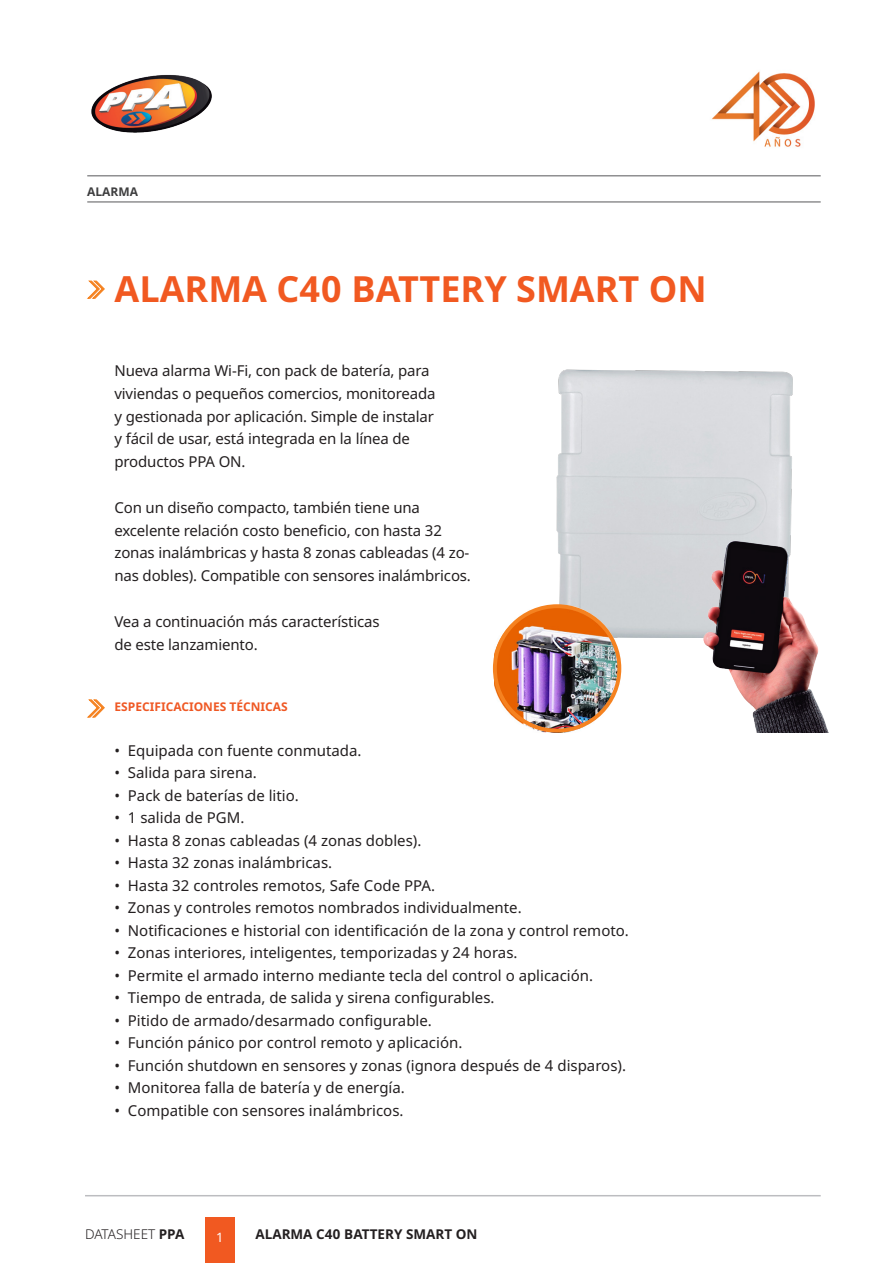
<style>
.page{position:relative;width:893px;height:1263px;background:#fff}
.page>*{position:absolute;margin:0;border:0;box-sizing:border-box;transform-origin:0 0}
.t1{font:700 36px "Noto Sans";color:#f15921}
.t2{font:15px/22.8px "Noto Sans";color:#231f20}
.t3{font:700 13.5px "Noto Sans";color:#231f20}
.t4{font:300 13.5px "Noto Sans";color:#231f20}
.t5{font:12.9px "Noto Sans";color:#fff}
.t6{font:700 12px "Noto Sans";color:#ef5824}
.t7{font:700 12px "Noto Sans";color:#3e3e3f}
.s1{font-weight:700}
</style>
<div class="page">
<img style="left:91px;top:75px;width:121px;height:58px">
<hr style="left:85px;top:1195px;width:736px;height:1px;background:#bcbdc0">
<div style="left:205px;top:1217px;width:30px;height:46px;background:#f15921"></div>
<img style="left:548px;top:369px;width:245px;height:269px">
<img style="left:712px;top:71px;width:103px;height:76px">
<img style="left:495px;top:606px;width:125px;height:126px">
<div style="left:493px;top:604px;width:128px;height:129px;border:4px solid #f58220;border-radius:50%"></div>
<svg style="left:87px;top:280px;width:18px;height:19px"></svg>
<svg style="left:87px;top:699px;width:18px;height:19px"></svg>
<hr style="left:87px;top:202px;width:734px;height:1px;background:#57585a">
<hr style="left:87px;top:175px;width:734px;height:1px;background:#57585a">
<img style="left:639px;top:499px;width:190px;height:234px">
<p class="t7" style="left:87px;top:183px;width:52px">ALARMA</p>
<p class="t1" style="left:115px;top:263px;width:594px">ALARMA C40 BATTERY SMART ON</p>
<p class="t2" style="left:114px;top:359px;width:317px">Nueva alarma Wi-Fi, con pack de batería, para</p>
<p class="t2" style="left:114px;top:382px;width:323px">viviendas o pequeños comercios, monitoreada</p>
<p class="t2" style="left:114px;top:405px;width:321px">y gestionada por aplicación. Simple de instalar</p>
<p class="t2" style="left:114px;top:428px;width:297px">y fácil de usar, está integrada en la línea de</p>
<p class="t2" style="left:114px;top:451px;width:133px">productos PPA ON.</p>
<p class="t2" style="left:114px;top:496px;width:307px">Con un diseño compacto, también tiene una</p>
<p class="t2" style="left:114px;top:519px;width:329px">excelente relación costo beneficio, con hasta 32</p>
<p class="t2" style="left:114px;top:542px;width:358px">zonas inalámbricas y hasta 8 zonas cableadas (4 zo&shy;nas dobles). Compatible con sensores inalámbricos.</p>
<p class="t2" style="left:114px;top:610px;width:267px">Vea a continuación más características</p>
<p class="t2" style="left:114px;top:633px;width:145px">de este lanzamiento.</p>
<p class="t6" style="left:115px;top:698px;width:175px">ESPECIFICACIONES TÉCNICAS</p>
<p class="t2" style="left:114px;top:739px;width:249px">• Equipada con fuente conmutada.</p>
<p class="t2" style="left:114px;top:762px;width:144px">• Salida para sirena.</p>
<p class="t2" style="left:114px;top:784px;width:186px">• Pack de baterías de litio.</p>
<p class="t2" style="left:114px;top:807px;width:132px">• 1 salida de PGM.</p>
<p class="t2" style="left:114px;top:829px;width:309px">• Hasta 8 zonas cableadas (4 zonas dobles).</p>
<p class="t2" style="left:114px;top:852px;width:219px">• Hasta 32 zonas inalámbricas.</p>
<p class="t2" style="left:114px;top:874px;width:322px">• Hasta 32 controles remotos, Safe Code PPA.</p>
<p class="t2" style="left:114px;top:897px;width:409px">• Zonas y controles remotos nombrados individualmente.</p>
<p class="t2" style="left:114px;top:919px;width:516px">• Notificaciones e historial con identificación de la zona y control remoto.</p>
<p class="t2" style="left:114px;top:942px;width:405px">• Zonas interiores, inteligentes, temporizadas y 24 horas.</p>
<p class="t2" style="left:114px;top:964px;width:480px">• Permite el armado interno mediante tecla del control o aplicación.</p>
<p class="t2" style="left:114px;top:987px;width:382px">• Tiempo de entrada, de salida y sirena configurables.</p>
<p class="t2" style="left:114px;top:1009px;width:319px">• Pitido de armado/desarmado configurable.</p>
<p class="t2" style="left:114px;top:1032px;width:349px">• Función pánico por control remoto y aplicación.</p>
<p class="t2" style="left:114px;top:1054px;width:513px">• Función shutdown en sensores y zonas (ignora después de 4 disparos).</p>
<p class="t2" style="left:114px;top:1077px;width:292px">• Monitorea falla de batería y de energía.</p>
<p class="t2" style="left:114px;top:1099px;width:291px">• Compatible con sensores inalámbricos.</p>
<p class="t4" style="left:85px;top:1224px;width:101px">DATASHEET <span class="s1">PPA</span></p>
<p class="t3" style="left:255px;top:1224px;width:224px">ALARMA C40 BATTERY SMART ON</p>
<p class="t5" style="left:216px;top:1228px;width:9px">1</p>
</div>
